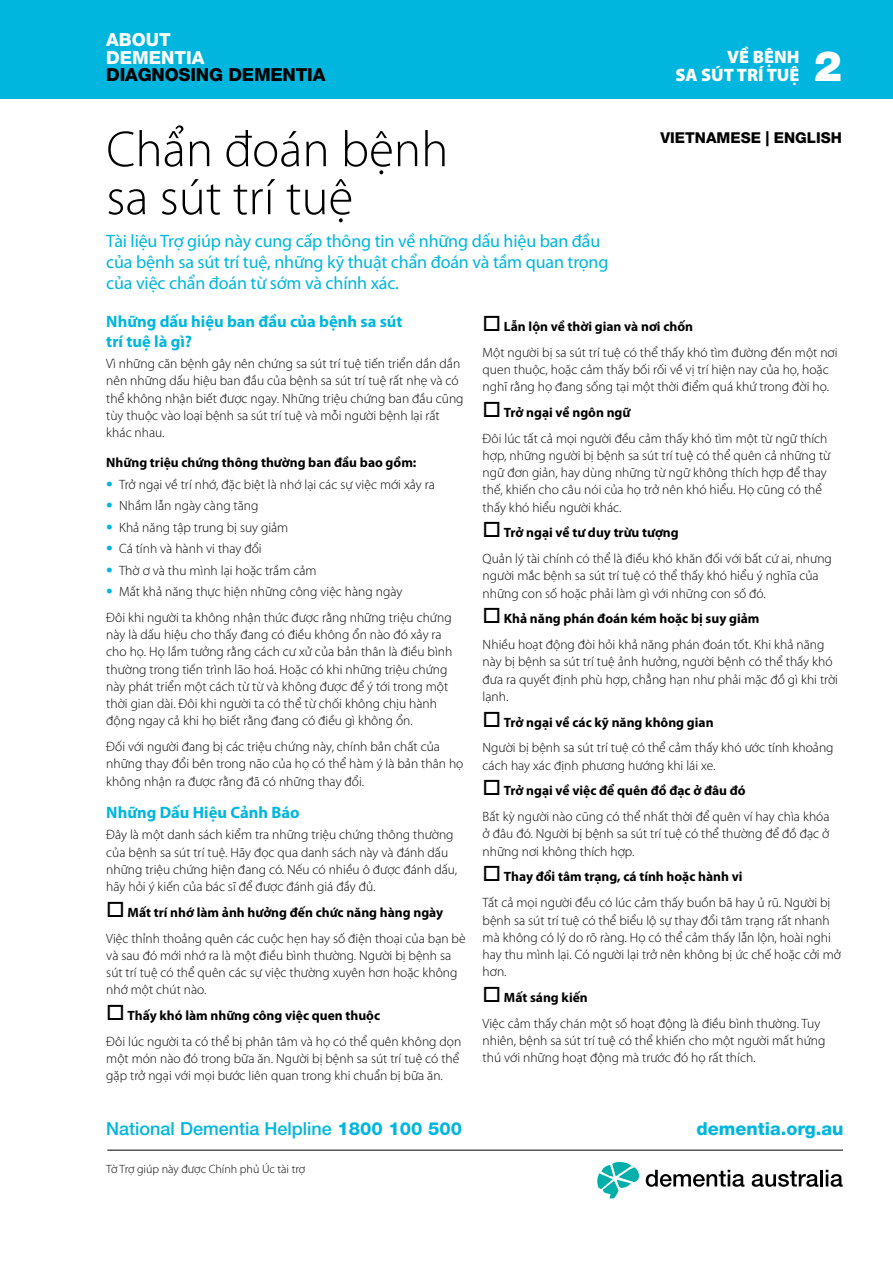
<style>
.page{position:relative;width:893px;height:1263px;background:#fff}
.page>*{position:absolute;margin:0;border:0;box-sizing:border-box;transform-origin:0 0}
.t1{font:300 51px/48px "Myriad Pro";color:#000}
.t2{font:900 42px "Helvetica Neue LT";color:#fff}
.t3{font:18px/20.7px "Myriad Pro";letter-spacing:-.01em;color:#00b6de}
.t4{font:500 18px "Helvetica Neue LT";color:#00b6de}
.t5{font:800 18px "Helvetica Neue LT";letter-spacing:-.01em;color:#000}
.t6{font:900 18px/18px "Myriad Pro";color:#fff;text-align:right}
.t7{font:800 18px "Helvetica Neue LT";color:#00b6de}
.t8{font:800 18px/17.2px "Helvetica Neue LT";color:#fff}
.t9{font:700 16.5px/19.5px "Myriad Pro";color:#00b6de}
.t10{font:800 15px "Helvetica Neue LT";color:#000}
.t11{font:300 13.5px/17.2px "Myriad Pro";color:#000}
.t12{font:700 13.5px "Myriad Pro";color:#000}
.t13{font:300 12px "Myriad Pro";color:#000}
.s1{font-family:"Univers";color:#00b6de}
.s2{font-weight:700}
.s3{font-weight:800}
</style>
<div class="page">
<div style="left:0;top:0;width:893px;height:99px;background:#00b6de"></div>
<hr style="left:107px;top:1150px;width:736px;height:1px;background:#000">
<svg style="left:597px;top:1162px;width:42px;height:36px"></svg>
<svg style="left:646px;top:1170px;width:98px;height:17px"></svg>
<svg style="left:752px;top:1171px;width:66px;height:16px"></svg>
<hr style="left:820px;top:1170px;width:3px;height:16px;background:#000">
<svg style="left:826px;top:1170px;width:17px;height:17px"></svg>
<h3 class="t8" style="left:106px;top:31px;width:100px">ABOUT<br>DEMENTIA</h3>
<h3 class="t5" style="left:106px;top:64px;width:221px">DIAGNOSING DEMENTIA</h3>
<h3 class="t6" style="left:675px;top:47px;width:126px">VỀ BỆNH<br>SA SÚT TRÍ TUỆ</h3>
<h2 class="t2" style="left:814px;top:41px;width:30px">2</h2>
<h1 class="t1" style="left:106px;top:125px;width:344px">Chẩn đoán bệnh sa sút trí tuệ</h1>
<h3 class="t3" style="left:106px;top:231px;width:504px">Tài liệu Trợ giúp này cung cấp thông tin về những dấu hiệu ban đầu của bệnh sa sút trí tuệ, những kỹ thuật chẩn đoán và tầm quan trọng của việc chẩn đoán từ sớm và chính xác.</h3>
<p class="t9" style="left:106px;top:311px;width:298px">Những dấu hiệu ban đầu của bệnh sa sút trí tuệ là gì?</p>
<p class="t11" style="left:106px;top:355px;width:359px">Vì những căn bệnh gây nên chứng sa sút trí tuệ tiến triển dần dần nên những dấu hiệu ban đầu của bệnh sa sút trí tuệ rất nhẹ và có thể không nhận biết được ngay. Những triệu chứng ban đầu cũng tùy thuộc vào loại bệnh sa sút trí tuệ và mỗi người bệnh lại rất khác nhau.</p>
<p class="t12" style="left:106px;top:454px;width:312px">Những triệu chứng thông thường ban đầu bao gồm:</p>
<p class="t11" style="left:106px;top:475px;width:330px"><span class="s1">•</span> Trở ngại về trí nhớ, đặc biệt là nhớ lại các sự việc mới xảy ra</p>
<p class="t11" style="left:106px;top:497px;width:154px"><span class="s1">•</span> Nhầm lẫn ngày càng tăng</p>
<p class="t11" style="left:106px;top:518px;width:184px"><span class="s1">•</span> Khả năng tập trung bị suy giảm</p>
<p class="t11" style="left:106px;top:540px;width:157px"><span class="s1">•</span> Cá tính và hành vi thay đổi</p>
<p class="t11" style="left:106px;top:561px;width:212px"><span class="s1">•</span> Thờ ơ và thu mình lại hoặc trầm cảm</p>
<p class="t11" style="left:106px;top:579px;width:347px;line-height:25.8px"><span class="s1">•</span> Mất khả năng thực hiện những công việc hàng ngày<br>Đôi khi người ta không nhận thức được rằng những triệu chứng</p>
<p class="t11" style="left:106px;top:626px;width:347px">này là dấu hiệu cho thấy đang có điều không ổn nào đó xảy ra cho họ. Họ lầm tưởng rằng cách cư xử của bản thân là điều bình thường trong tiến trình lão hoá. Hoặc có khi những triệu chứng này phát triển một cách từ từ và không được để ý tới trong một thời gian dài. Đôi khi người ta có thể từ chối không chịu hành động ngay cả khi họ biết rằng đang có điều gì không ổn.</p>
<p class="t11" style="left:106px;top:738px;width:359px">Đối với người đang bị các triệu chứng này, chính bản chất của những thay đổi bên trong não của họ có thể hàm ý là bản thân họ không nhận ra được rằng đã có những thay đổi.</p>
<p class="t9" style="left:106px;top:802px;width:195px">Những Dấu Hiệu Cảnh Báo</p>
<p class="t11" style="left:106px;top:826px;width:352px">Đây là một danh sách kiểm tra những triệu chứng thông thường của bệnh sa sút trí tuệ. Hãy đọc qua danh sách này và đánh dấu những triệu chứng hiện đang có. Nếu có nhiều ô được đánh dấu, hãy hỏi ý kiến của bác sĩ để được đánh giá đầy đủ.</p>
<p class="t11" style="left:106px;top:899px;width:361px;line-height:25.8px">□ <span class="s2">Mất trí nhớ làm ảnh hưởng đến chức năng hàng ngày<br></span>Việc thỉnh thoảng quên các cuộc hẹn hay số điện thoại của bạn bè</p>
<p class="t11" style="left:106px;top:947px;width:353px">và sau đó mới nhớ ra là một điều bình thường. Người bị bệnh sa sút trí tuệ có thể quên các sự việc thường xuyên hơn hoặc không nhớ một chút nào.</p>
<p class="t11" style="left:106px;top:1003px;width:357px;line-height:25.8px">□ <span class="s2">Thấy khó làm những công việc quen thuộc<br></span>Đôi lúc người ta có thể bị phân tâm và họ có thể quên không dọn</p>
<p class="t11" style="left:106px;top:1050px;width:355px">một món nào đó trong bữa ăn. Người bị bệnh sa sút trí tuệ có thể gặp trở ngại với mọi bước liên quan trong khi chuẩn bị bữa ăn.</p>
<p class="t10" style="left:660px;top:129px;width:183px">VIETNAMESE | ENGLISH</p>
<p class="t11" style="left:483px;top:313px;width:356px;line-height:25.8px">□ <span class="s2">Lẫn lộn về thời gian và nơi chốn<br></span>Một người bị sa sút trí tuệ có thể thấy khó tìm đường đến một nơi</p>
<p class="t11" style="left:483px;top:361px;width:348px">quen thuộc, hoặc cảm thấy bối rối về vị trí hiện nay của họ, hoặc nghĩ rằng họ đang sống tại một thời điểm quá khứ trong đời họ.</p>
<p class="t11" style="left:483px;top:399px;width:346px;line-height:25.8px">□ <span class="s2">Trở ngại về ngôn ngữ<br></span>Đôi lúc tất cả mọi người đều cảm thấy khó tìm một từ ngữ thích</p>
<p class="t11" style="left:483px;top:447px;width:349px">hợp, những người bị bệnh sa sút trí tuệ có thể quên cả những từ ngữ đơn giản, hay dùng những từ ngữ không thích hợp để thay thế, khiến cho câu nói của họ trở nên khó hiểu. Họ cũng có thể thấy khó hiểu người khác.</p>
<p class="t11" style="left:483px;top:520px;width:351px;line-height:25.8px">□ <span class="s2">Trở ngại về tư duy trừu tượng<br></span>Quản lý tài chính có thể là điều khó khăn đối với bất cứ ai, nhưng</p>
<p class="t11" style="left:483px;top:567px;width:338px">người mắc bệnh sa sút trí tuệ có thể thấy khó hiểu ý nghĩa của những con số hoặc phải làm gì với những con số đó.</p>
<p class="t11" style="left:483px;top:606px;width:343px;line-height:25.8px">□ <span class="s2">Khả năng phán đoán kém hoặc bị suy giảm<br></span>Nhiều hoạt động đòi hỏi khả năng phán đoán tốt. Khi khả năng</p>
<p class="t11" style="left:483px;top:653px;width:357px">này bị bệnh sa sút trí tuệ ảnh hưởng, người bệnh có thể thấy khó đưa ra quyết định phù hợp, chẳng hạn như phải mặc đồ gì khi trời lạnh.</p>
<p class="t11" style="left:483px;top:709px;width:352px;line-height:25.8px">□ <span class="s2">Trở ngại về các kỹ năng không gian<br></span>Người bị bệnh sa sút trí tuệ có thể cảm thấy khó ước tính khoảng</p>
<p class="t11" style="left:483px;top:756px;width:234px">cách hay xác định phương hướng khi lái xe.</p>
<p class="t11" style="left:483px;top:778px;width:348px;line-height:25.8px">□ <span class="s2">Trở ngại về việc để quên đồ đạc ở đâu đó<br></span>Bất kỳ người nào cũng có thể nhất thời để quên ví hay chìa khóa</p>
<p class="t11" style="left:483px;top:825px;width:348px">ở đâu đó. Người bị bệnh sa sút trí tuệ có thể thường để đồ đạc ở những nơi không thích hợp.</p>
<p class="t11" style="left:483px;top:864px;width:349px;line-height:25.8px">□ <span class="s2">Thay đổi tâm trạng, cá tính hoặc hành vi<br></span>Tất cả mọi người đều có lúc cảm thấy buồn bã hay ủ rũ. Người bị</p>
<p class="t11" style="left:483px;top:911px;width:360px">bệnh sa sút trí tuệ có thể biểu lộ sự thay đổi tâm trạng rất nhanh mà không có lý do rõ ràng. Họ có thể cảm thấy lẫn lộn, hoài nghi hay thu mình lại. Có người lại trở nên không bị ức chế hoặc cởi mở hơn.</p>
<p class="t11" style="left:483px;top:984px;width:339px;line-height:25.8px">□ <span class="s2">Mất sáng kiến<br></span>Việc cảm thấy chán một số hoạt động là điều bình thường. Tuy</p>
<p class="t11" style="left:483px;top:1032px;width:344px">nhiên, bệnh sa sút trí tuệ có thể khiến cho một người mất hứng thú với những hoạt động mà trước đó họ rất thích.</p>
<h3 class="t4" style="left:106px;top:1118px;width:357px">National Dementia Helpline <span class="s3">1800 100 500</span></h3>
<h3 class="t7" style="left:696px;top:1118px;width:149px">dementia.org.au</h3>
<p class="t13" style="left:106px;top:1162px;width:200px">Tờ Trợ giúp này được Chính phủ Úc tài trợ</p>
</div>
